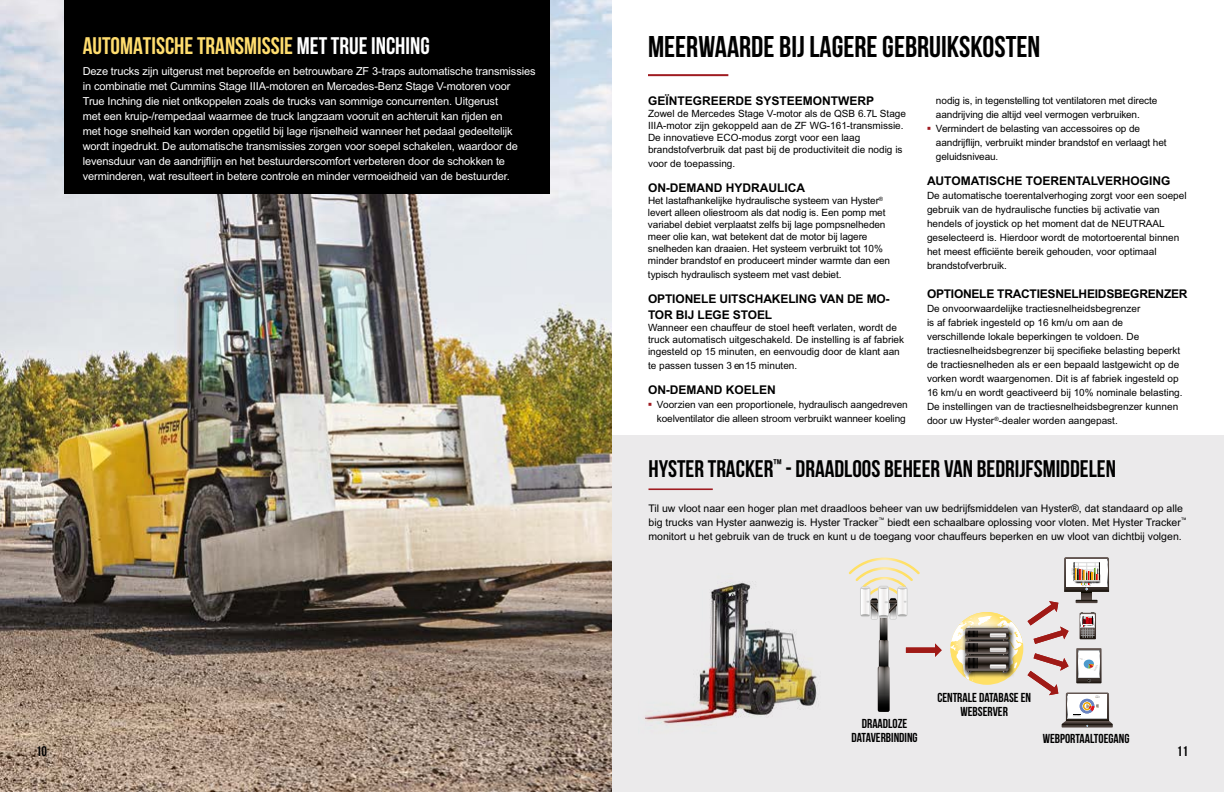
<style>
.page{position:relative;width:1224px;height:792px;background:#fff}
.page>*{position:absolute;margin:0;border:0;box-sizing:border-box;transform-origin:0 0}
.t1{font:700 30px "Bebas Neue";color:#000}
.t2{font:700 24px "Bebas Neue";color:#000}
.t3{font:700 24px "Bebas Neue";color:#ffdd6e}
.t4{font:700 14px "Bebas Neue";color:#000}
.t5{font:700 13px/14px "Bebas Neue";color:#000;text-align:center}
.t6{font:700 12px/16px "Arial MT Std";color:#000}
.t7{font:700 12px "Arial MT Std";letter-spacing:-.02em;color:#000}
.t8{font:11px/15px "Arial MT Std";letter-spacing:-.01em;color:#fff}
.t9{font:10.5px/14px "Arial MT Std";color:#000}
.t10{font:10px/14px "Arial MT Std";color:#000}
.s1{color:#fff}
</style>
<div class="page">
<img style="left:0;top:0;width:612px;height:792px">
<div style="left:65px;top:0;width:485px;height:194px;background:#000"></div>
<hr style="left:648px;top:74px;width:80px;height:2px;background:#9f1b21">
<div style="left:612px;top:436px;width:612px;height:356px;background:#ebeaeb"></div>
<svg style="left:849px;top:557px;width:264px;height:171px"></svg>
<img style="left:645px;top:581px;width:173px;height:145px">
<hr style="left:648px;top:488px;width:65px;height:2px;background:#9f1b21">
<div style="left:840px;top:718px;width:89px;height:39px;background:#ebeaeb"></div>
<div style="left:935px;top:692px;width:99px;height:39px;background:#ebeaeb"></div>
<h2 class="t3" style="left:83px;top:32px;width:348px">AUTOMATISCHE TRANSMISSIE <span class="s1">MET TRUE INCHING</span></h2>
<h1 class="t1" style="left:648px;top:30px;width:394px">MEERWAARDE BIJ LAGERE GEBRUIKSKOSTEN</h1>
<p class="t8" style="left:83px;top:64px;width:454px">Deze trucks zijn uitgerust met beproefde en betrouwbare ZF 3-traps automatische transmissies in combinatie met Cummins Stage IIIA-motoren en Mercedes-Benz Stage V-motoren voor<br>True Inching die niet ontkoppelen zoals de trucks van sommige concurrenten. Uitgerust<br>met een kruip-/rempedaal waarmee de truck langzaam vooruit en achteruit kan rijden en<br>met hoge snelheid kan worden opgetild bij lage rijsnelheid wanneer het pedaal gedeeltelijk wordt ingedrukt. De automatische transmissies zorgen voor soepel schakelen, waardoor de levensduur van de aandrijflijn en het bestuurderscomfort verbeteren door de schokken te verminderen, wat resulteert in betere controle en minder vermoeidheid van de bestuurder.</p>
<p class="t6" style="left:648px;top:93px;width:228px">GEÏNTEGREERDE SYSTEEMONTWERP</p>
<p class="t10" style="left:648px;top:108px;width:260px;line-height:12px">Zowel de Mercedes Stage V-motor als de QSB 6.7L Stage IIIA-motor zijn gekoppeld aan de ZF WG-161-transmissie.<br>De innovatieve ECO-modus zorgt voor een laag brandstofverbruik dat past bij de productiviteit die nodig is</p>
<p class="t10" style="left:648px;top:157px;width:89px">voor de toepassing.</p>
<p class="t6" style="left:648px;top:180px;width:159px">ON-DEMAND HYDRAULICA</p>
<p class="t10" style="left:648px;top:195px;width:244px;line-height:12px">Het lastafhankelijke hydraulische systeem van Hyster<sup>® </sup>levert alleen oliestroom als dat nodig is. Een pomp met variabel debiet verplaatst zelfs bij lage pompsnelheden meer olie kan, wat betekent dat de motor bij lagere snelheden kan draaien. Het systeem verbruikt tot 10% minder brandstof en produceert minder warmte dan een</p>
<p class="t10" style="left:648px;top:268px;width:195px">typisch hydraulisch systeem met vast debiet.</p>
<p class="t6" style="left:648px;top:291px;width:243px">OPTIONELE UITSCHAKELING VAN DE MO-<br>TOR BIJ LEGE STOEL</p>
<p class="t10" style="left:648px;top:322px;width:258px;line-height:12px">Wanneer een chauffeur de stoel heeft verlaten, wordt de truck automatisch uitgeschakeld. De instelling is af fabriek ingesteld op 15 minuten, en eenvoudig door de klant aan</p>
<p class="t10" style="left:648px;top:359px;width:151px">te passen tussen 3 en 15 minuten.</p>
<p class="t6" style="left:648px;top:382px;width:129px">ON-DEMAND KOELEN</p>
<p class="t10" style="left:657px;top:398px;width:252px">Voorzien van een proportionele, hydraulisch aangedreven koelventilator die alleen stroom verbruikt wanneer koeling</p>
<p class="t10" style="left:936px;top:93px;width:232px">nodig is, in tegenstelling tot ventilatoren met directe aandrijving die altijd veel vermogen verbruiken.<br>Vermindert de belasting van accessoires op de aandrijflijn, verbruikt minder brandstof en verlaagt het geluidsniveau.</p>
<p class="t6" style="left:927px;top:172px;width:245px">AUTOMATISCHE TOERENTALVERHOGING</p>
<p class="t10" style="left:927px;top:188px;width:261px">De automatische toerentalverhoging zorgt voor een soepel gebruik van de hydraulische functies bij activatie van hendels of joystick op het moment dat de NEUTRAAL geselecteerd is. Hierdoor wordt de motortoerental binnen het meest efficiënte bereik gehouden, voor optimaal brandstofverbruik.</p>
<p class="t7" style="left:927px;top:287px;width:262px">OPTIONELE TRACTIESNELHEIDSBEGRENZER</p>
<p class="t10" style="left:927px;top:302px;width:257px">De onvoorwaardelijke tractiesnelheidsbegrenzer<br>is af fabriek ingesteld op 16 km/u om aan de verschillende lokale beperkingen te voldoen. De tractiesnelheidsbegrenzer bij specifieke belasting beperkt de tractiesnelheden als er een bepaald lastgewicht op de vorken wordt waargenomen. Dit is af fabriek ingesteld op 16 km/u en wordt geactiveerd bij 10% nominale belasting.<br>De instellingen van de tractiesnelheidsbegrenzer kunnen door uw Hyster<sup>®</sup>-dealer worden aangepast.</p>
<h2 class="t2" style="left:648px;top:455px;width:469px">HYSTER TRACKER<sup>™</sup> - DRAADLOOS BEHEER VAN BEDRIJFSMIDDELEN</h2>
<p class="t9" style="left:648px;top:501px;width:540px">Til uw vloot naar een hoger plan met draadloos beheer van uw bedrijfsmiddelen van Hyster®, dat standaard op alle big trucks van Hyster aanwezig is. Hyster Tracker<sup>™</sup> biedt een schaalbare oplossing voor vloten. Met Hyster Tracker<sup>™ </sup>monitort u het gebruik van de truck en kunt u de toegang voor chauffeurs beperken en uw vloot van dichtbij volgen.</p>
<h3 class="t4" style="left:36px;top:744px;width:13px">10</h3>
<h3 class="t5" style="left:852px;top:716px;width:68px">DRAADLOZE<br>DATAVERBINDING</h3>
<h3 class="t5" style="left:937px;top:690px;width:95px">CENTRALE DATABASE EN<br>WEBSERVER</h3>
<h3 class="t5" style="left:1043px;top:732px;width:88px">WEBPORTAALTOEGANG</h3>
<h3 class="t4" style="left:1177px;top:744px;width:13px">11</h3>
</div>
